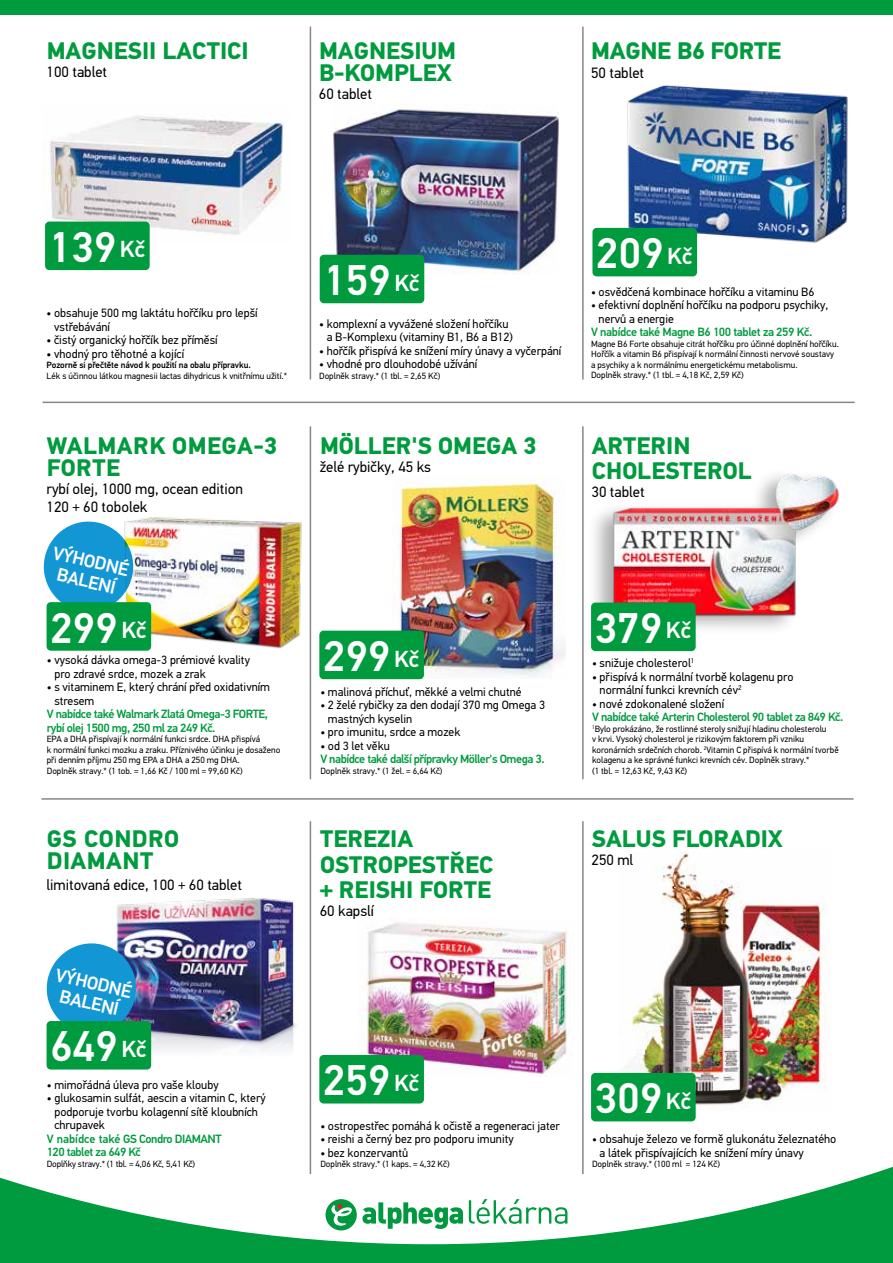
<style>
.page{position:relative;width:893px;height:1263px;background:#fff}
.page>*{position:absolute;margin:0;border:0;box-sizing:border-box;transform-origin:0 0}
.t1{font:500 42.9px "PF Din Text Pro";color:#fff}
.t2{font:700 24px/25.5px "PF Din Text Pro";color:#009b3e}
.t3{font:700 24px/22.5px "PF Din Text Pro";letter-spacing:.02em;color:#009b3e}
.t4{font:500 18.6px/20px "PF Din Text Pro";color:#fff;text-align:center}
.t5{font:15px/18px "PF Din Text Pro";color:#000}
.t6{font:12px/13.5px "PF Din Text Pro";color:#000}
.t7{font:500 12px/13.5px "PF Din Text Pro";letter-spacing:-.04em;color:#009b3e}
.t8{font:9px/10.5px "PF Din Text Pro";color:#000}
.t9{font:500 9px "PF Din Text Pro";letter-spacing:-.01em;color:#000}
.s1{font-size:23.25px}
</style>
<div class="page">
<img style="left:116px;top:898px;width:181px;height:158px">
<img style="left:332px;top:109px;width:227px;height:166px">
<img style="left:45px;top:116px;width:238px;height:119px">
<img style="left:138px;top:517px;width:164px;height:133px">
<svg style="left:0;top:1167px;width:893px;height:96px"></svg>
<hr style="left:41px;top:798px;width:813px;height:2px;background:#878787">
<hr style="left:43px;top:402px;width:812px;height:1px;background:#878787">
<hr style="left:310px;top:27px;width:1px;height:352px;background:#878787">
<hr style="left:310px;top:426px;width:1px;height:353px;background:#878787">
<hr style="left:310px;top:821px;width:1px;height:353px;background:#878787">
<hr style="left:582px;top:27px;width:2px;height:352px;background:#878787">
<hr style="left:582px;top:426px;width:2px;height:353px;background:#878787">
<hr style="left:582px;top:821px;width:2px;height:353px;background:#878787">
<svg style="left:362px;top:1202px;width:101px;height:27px"></svg>
<svg style="left:469px;top:1199px;width:98px;height:25px"></svg>
<div style="left:325px;top:1199px;width:32px;height:31px;background:#00993f;border-radius:50%"></div>
<svg style="left:331px;top:1204px;width:21px;height:22px"></svg>
<img style="left:591px;top:474px;width:248px;height:155px">
<img style="left:393px;top:475px;width:172px;height:203px">
<img style="left:358px;top:922px;width:209px;height:154px">
<img style="left:619px;top:852px;width:208px;height:256px">
<img style="left:623px;top:85px;width:225px;height:161px">
<div style="left:320px;top:255px;width:104px;height:48px;background:#009b3e;border-radius:4px"></div>
<div style="left:592px;top:228px;width:105px;height:48px;background:#009b3e;border-radius:4px"></div>
<div style="left:591px;top:603px;width:105px;height:48px;background:#009b3e;border-radius:4px"></div>
<div style="left:319px;top:631px;width:105px;height:48px;background:#009b3e;border-radius:4px"></div>
<div style="left:319px;top:1055px;width:105px;height:48px;background:#009b3e;border-radius:4px"></div>
<div style="left:591px;top:1073px;width:105px;height:48px;background:#009b3e;border-radius:4px"></div>
<div style="left:45px;top:222px;width:105px;height:48px;background:#009b3e;border-radius:4px"></div>
<div style="left:0;top:0;width:893px;height:15px;background:#009b3e"></div>
<svg style="left:43px;top:520px;width:95px;height:96px"></svg>
<div style="left:47px;top:602px;width:104px;height:49px;background:#009b3e;border-radius:4px"></div>
<img style="left:46px;top:939px;width:95px;height:99px">
<div style="left:47px;top:1021px;width:104px;height:48px;background:#009b3e;border-radius:4px"></div>
<h2 class="t2" style="left:47px;top:38px;width:203px">MAGNESII LACTICI</h2>
<p class="t5" style="left:47px;top:63px;width:62px">100 tablet</p>
<h2 class="t2" style="left:319px;top:40px;width:138px;line-height:22.5px">MAGNESIUM<br>B-KOMPLEX</h2>
<p class="t5" style="left:319px;top:85px;width:55px">60 tablet</p>
<h2 class="t2" style="left:591px;top:38px;width:191px">MAGNE B6 FORTE</h2>
<p class="t5" style="left:591px;top:64px;width:55px">50 tablet</p>
<h1 class="t1" style="left:49px;top:221px;width:98px">139 <span class="s1">Kč</span></h1>
<p class="t6" style="left:54px;top:306px;width:205px;text-indent:-8px">• obsahuje 500 mg laktátu hořčíku pro lepší vstřebávání</p>
<p class="t6" style="left:47px;top:333px;width:173px">• čistý organický hořčík bez příměsí</p>
<p class="t6" style="left:47px;top:347px;width:139px">• vhodný pro těhotné a kojící</p>
<p class="t9" style="left:47px;top:360px;width:206px">Pozorně si přečtěte návod k použití na obalu přípravku.</p>
<p class="t8" style="left:47px;top:370px;width:242px">Lék s účinnou látkou magnesii lactas dihydricus k vnitřnímu užití.*</p>
<h2 class="t3" style="left:47px;top:435px;width:232px">WALMARK OMEGA-3<br>FORTE</h2>
<p class="t5" style="left:47px;top:480px;width:198px">rybí olej, 1000 mg, ocean edition<br>120 + 60 tobolek</p>
<h3 class="t4" style="left:55px;top:543px;width:79px;rotate:13deg">VÝHODNÉ<br>BALENÍ</h3>
<h1 class="t1" style="left:50px;top:602px;width:98px">299 <span class="s1">Kč</span></h1>
<p class="t6" style="left:54px;top:653px;width:197px;text-indent:-8px">• vysoká dávka omega-3 prémiové kvality pro zdravé srdce, mozek a zrak</p>
<p class="t6" style="left:54px;top:680px;width:217px;text-indent:-8px">• s vitaminem E, který chrání před oxidativním stresem</p>
<p class="t7" style="left:47px;top:707px;width:223px">V nabídce také Walmark Zlatá Omega-3 FORTE, rybí olej 1500 mg, 250 ml za 249 Kč.</p>
<p class="t8" style="left:47px;top:734px;width:235px">EPA a DHA přispívají k normální funkci srdce. DHA přispívá<br>k normální funkci mozku a zraku. Příznivého účinku je dosaženo při denním příjmu 250 mg EPA a DHA a 250 mg DHA.<br>Doplněk stravy.* (1 tob. = 1,66 Kč / 100 ml = 99,60 Kč)</p>
<h2 class="t3" style="left:47px;top:828px;width:134px">GS CONDRO<br>DIAMANT</h2>
<p class="t5" style="left:47px;top:876px;width:197px">limitovaná edice, 100 + 60 tablet</p>
<h3 class="t4" style="left:58px;top:965px;width:79px;rotate:13deg">VÝHODNÉ<br>BALENÍ</h3>
<h1 class="t1" style="left:50px;top:1021px;width:98px">649 <span class="s1">Kč</span></h1>
<p class="t6" style="left:47px;top:1078px;width:173px">• mimořádná úleva pro vaše klouby</p>
<p class="t6" style="left:54px;top:1091px;width:213px;text-indent:-8px">• glukosamin sulfát, aescin a vitamin C, který podporuje tvorbu kolagenní sítě kloubních chrupavek</p>
<p class="t7" style="left:47px;top:1132px;width:176px">V nabídce také GS Condro DIAMANT<br>120 tablet za 649 Kč</p>
<p class="t8" style="left:47px;top:1158px;width:150px">Doplňky stravy.* (1 tbl. = 4,06 Kč, 5,41 Kč)</p>
<h1 class="t1" style="left:323px;top:255px;width:98px">159 <span class="s1">Kč</span></h1>
<p class="t6" style="left:327px;top:317px;width:188px;text-indent:-8px">• komplexní a vyvážené složení hořčíku a B-Komplexu (vitaminy B1, B6 a B12)</p>
<p class="t6" style="left:319px;top:344px;width:244px">• hořčík přispívá ke snížení míry únavy a vyčerpání</p>
<p class="t6" style="left:319px;top:357px;width:160px">• vhodné pro dlouhodobé užívání</p>
<p class="t8" style="left:319px;top:370px;width:123px">Doplněk stravy.* (1 tbl. = 2,65 Kč)</p>
<h2 class="t2" style="left:320px;top:433px;width:218px">MÖLLER'S OMEGA 3</h2>
<p class="t5" style="left:320px;top:458px;width:113px">želé rybičky, 45 ks</p>
<h1 class="t1" style="left:596px;top:228px;width:98px">209 <span class="s1">Kč</span></h1>
<p class="t6" style="left:591px;top:285px;width:225px">• osvědčená kombinace hořčíku a vitaminu B6</p>
<p class="t6" style="left:599px;top:298px;width:231px;text-indent:-8px">• efektivní doplnění hořčíku na podporu psychiky, nervů a energie</p>
<p class="t7" style="left:591px;top:325px;width:223px">V nabídce také Magne B6 100 tablet za 259 Kč.</p>
<p class="t8" style="left:591px;top:338px;width:249px">Magne B6 Forte obsahuje citrát hořčíku pro účinné doplnění hořčíku.<br>Hořčík a vitamin B6 přispívají k normální činnosti nervové soustavy a psychiky a k normálnímu energetickému metabolismu.<br>Doplněk stravy.* (1 tbl. = 4,18 Kč, 2,59 Kč)</p>
<h2 class="t2" style="left:592px;top:433px;width:161px">ARTERIN<br>CHOLESTEROL</h2>
<p class="t5" style="left:591px;top:483px;width:55px">30 tablet</p>
<h1 class="t1" style="left:323px;top:630px;width:98px">299 <span class="s1">Kč</span></h1>
<p class="t6" style="left:320px;top:685px;width:203px">• malinová příchuť, měkké a velmi chutné</p>
<p class="t6" style="left:328px;top:699px;width:219px;text-indent:-8px">• 2 želé rybičky za den dodají 370 mg Omega 3 mastných kyselin</p>
<p class="t6" style="left:320px;top:726px;width:142px">• pro imunitu, srdce a mozek</p>
<p class="t6" style="left:320px;top:739px;width:71px">• od 3 let věku</p>
<p class="t7" style="left:320px;top:753px;width:226px">V nabídce také další přípravky Möller's Omega 3.</p>
<p class="t8" style="left:320px;top:766px;width:124px">Doplněk stravy.* (1 žel. = 6,64 Kč)</p>
<h2 class="t2" style="left:320px;top:827px;width:175px">TEREZIA<br>OSTROPESTŘEC + REISHI FORTE</h2>
<p class="t5" style="left:320px;top:902px;width:56px">60 kapslí</p>
<h1 class="t1" style="left:595px;top:602px;width:98px">379 <span class="s1">Kč</span></h1>
<p class="t6" style="left:592px;top:657px;width:104px">• snižuje cholesterol<sup>1</sup></p>
<p class="t6" style="left:600px;top:670px;width:195px;text-indent:-8px">• přispívá k normální tvorbě kolagenu pro normální funkci krevních cév<sup>2</sup></p>
<p class="t6" style="left:592px;top:697px;width:134px">• nové zdokonalené složení</p>
<p class="t7" style="left:592px;top:711px;width:253px">V nabídce také Arterin Cholesterol 90 tablet za 849 Kč.</p>
<p class="t8" style="left:592px;top:724px;width:248px"><sup>1</sup>Bylo prokázáno, že rostlinné steroly snižují hladinu cholesterolu<br>v krvi. Vysoký cholesterol je rizikovým faktorem při vzniku koronárních srdečních chorob. <sup>2</sup>Vitamin C přispívá k normální tvorbě kolagenu a ke správné funkci krevních cév. Doplněk stravy.*<br>(1 tbl. = 12,63 Kč, 9,43 Kč)</p>
<h2 class="t2" style="left:592px;top:827px;width:193px">SALUS FLORADIX</h2>
<p class="t5" style="left:591px;top:851px;width:43px">250 ml</p>
<h1 class="t1" style="left:323px;top:1055px;width:98px">259 <span class="s1">Kč</span></h1>
<p class="t6" style="left:320px;top:1119px;width:241px">• ostropestřec pomáhá k očistě a regeneraci jater</p>
<p class="t6" style="left:320px;top:1133px;width:195px">• reishi a černý bez pro podporu imunity</p>
<p class="t6" style="left:320px;top:1146px;width:89px">• bez konzervantů</p>
<p class="t8" style="left:320px;top:1159px;width:131px">Doplněk stravy.* (1 kaps. = 4,32 Kč)</p>
<h1 class="t1" style="left:595px;top:1073px;width:98px">309 <span class="s1">Kč</span></h1>
<p class="t6" style="left:600px;top:1132px;width:238px;text-indent:-8px">• obsahuje železo ve formě glukonátu železnatého a látek přispívajících ke snížení míry únavy</p>
<p class="t8" style="left:592px;top:1159px;width:129px">Doplněk stravy.* (100 ml = 124 Kč)</p>
</div>
